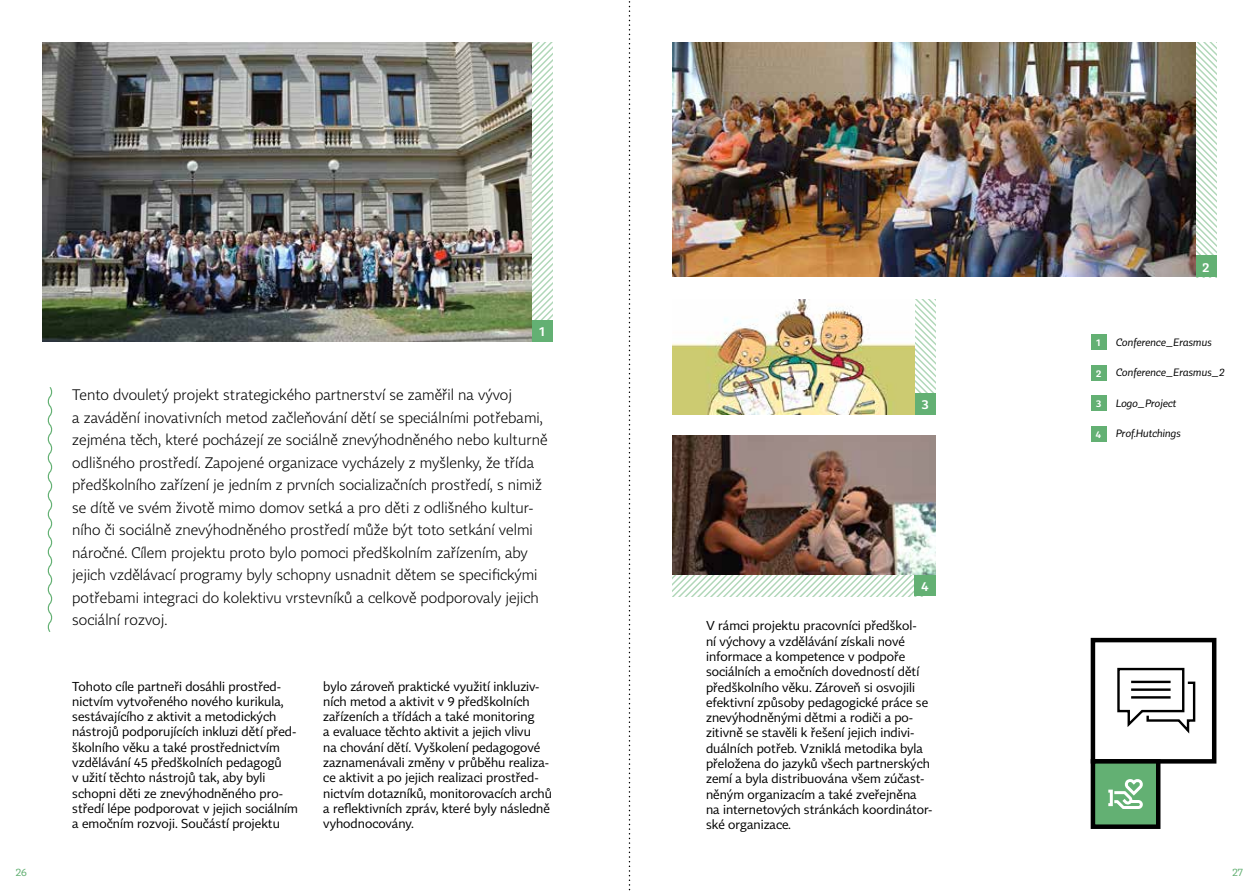
<style>
.page{position:relative;width:1259px;height:893px;background:#fff}
.page>*{position:absolute;margin:0;border:0;box-sizing:border-box;transform-origin:0 0}
.t1{font:300 15px/22.5px "Tabac Sans";color:#000}
.t2{font:12.75px/15.3px "Tabac Sans";color:#000}
.t3{font:600 12.75px "Tabac Sans";color:#fff}
.t4{font:italic 10.5px "Tabac Sans";color:#000}
.t5{font:10.5px "Tabac Sans";color:#63b073}
.t6{font:600 9.6px "Tabac Sans";color:#fff}
</style>
<div class="page">
<svg style="left:1195px;top:43px;width:21px;height:213px"></svg>
<svg style="left:914px;top:299px;width:21px;height:94px"></svg>
<svg style="left:672px;top:575px;width:242px;height:21px"></svg>
<svg style="left:531px;top:43px;width:22px;height:277px"></svg>
<div style="left:531px;top:320px;width:22px;height:22px;background:#63b073"></div>
<div style="left:1195px;top:256px;width:21px;height:21px;background:#63b073"></div>
<div style="left:914px;top:393px;width:21px;height:21px;background:#63b073"></div>
<div style="left:914px;top:575px;width:21px;height:21px;background:#63b073"></div>
<img style="left:672px;top:43px;width:523px;height:234px">
<img style="left:672px;top:299px;width:242px;height:115px">
<img style="left:672px;top:435px;width:263px;height:140px">
<img style="left:43px;top:43px;width:488px;height:299px">
<svg style="left:47px;top:387px;width:6px;height:245px"></svg>
<div style="left:1090px;top:334px;width:16px;height:16px;background:#63b073"></div>
<div style="left:1090px;top:365px;width:16px;height:16px;background:#63b073"></div>
<div style="left:1090px;top:395px;width:16px;height:16px;background:#63b073"></div>
<div style="left:1090px;top:426px;width:16px;height:16px;background:#63b073"></div>
<div style="left:1090px;top:638px;width:126px;height:126px;background:#fff;border:4px solid #000"></div>
<div style="left:1090px;top:759px;width:70px;height:70px;background:#63b073;border:4px solid #000"></div>
<svg style="left:1108px;top:779px;width:35px;height:30px"></svg>
<svg style="left:1117px;top:667px;width:79px;height:67px"></svg>
<svg style="left:629px;top:1px;width:1px;height:890px"></svg>
<p class="t3" style="left:539px;top:324px;width:7px">1</p>
<p class="t1" style="left:72px;top:384px;width:477px">Tento dvouletý projekt strategického partnerství se zaměřil na vývoj<br>a zavádění inovativních metod začleňování dětí se speciálními potřebami, zejména těch, které pocházejí ze sociálně znevýhodněného nebo kulturně odlišného prostředí. Zapojené organizace vycházely z myšlenky, že třída předškolního zařízení je jedním z prvních socializačních prostředí, s nimiž se dítě ve svém životě mimo domov setká a pro děti z odlišného kultur&shy;ního či sociálně znevýhodněného prostředí může být toto setkání velmi náročné. Cílem projektu proto bylo pomoci předškolním zařízením, aby jejich vzdělávací programy byly schopny usnadnit dětem se specifickými potřebami integraci do kolektivu vrstevníků a celkově podporovaly jejich sociální rozvoj.</p>
<p class="t2" style="left:72px;top:678px;width:227px">Tohoto cíle partneři dosáhli prostřed&shy;nictvím vytvořeného nového kurikula, sestávajícího z aktivit a metodických nástrojů podporujících inkluzi dětí před&shy;školního věku a také prostřednictvím vzdělávání 45 předškolních pedagogů<br>v užití těchto nástrojů tak, aby byli schopni děti ze znevýhodněného pro&shy;středí lépe podporovat v jejich sociálním a emočním rozvoji. Součástí projektu</p>
<p class="t2" style="left:323px;top:678px;width:230px">bylo zároveň praktické využití inkluziv&shy;ních metod a aktivit v 9 předškolních zařízeních a třídách a také monitoring<br>a evaluace těchto aktivit a jejich vlivu<br>na chování dětí. Vyškolení pedagogové zaznamenávali změny v průběhu realiza&shy;ce aktivit a po jejich realizaci prostřed&shy;nictvím dotazníků, monitorovacích archů a reflektivních zpráv, které byly následně vyhodnocovány.</p>
<p class="t3" style="left:921px;top:396px;width:8px">3</p>
<p class="t3" style="left:921px;top:578px;width:9px">4</p>
<p class="t2" style="left:706px;top:618px;width:228px">V rámci projektu pracovníci předškol-<br>ní výchovy a vzdělávání získali nové informace a kompetence v podpoře sociálních a emočních dovedností dětí předškolního věku. Zároveň si osvojili efektivní způsoby pedagogické práce se znevýhodněnými dětmi a rodiči a po&shy;zitivně se stavěli k řešení jejich indivi&shy;duálních potřeb. Vzniklá metodika byla přeložena do jazyků všech partnerských zemí a byla distribuována všem zúčast&shy;něným organizacím a také zveřejněna na internetových stránkách koordinátor&shy;ské organizace.</p>
<p class="t3" style="left:1202px;top:259px;width:8px">2</p>
<p class="t6" style="left:1096px;top:337px;width:5px">1</p>
<p class="t4" style="left:1116px;top:335px;width:97px">Conference_Erasmus</p>
<p class="t6" style="left:1096px;top:367px;width:7px">2</p>
<p class="t4" style="left:1116px;top:366px;width:110px">Conference_Erasmus_2</p>
<p class="t6" style="left:1096px;top:398px;width:7px">3</p>
<p class="t4" style="left:1116px;top:397px;width:62px">Logo_Project</p>
<p class="t6" style="left:1096px;top:428px;width:7px">4</p>
<p class="t4" style="left:1116px;top:427px;width:66px">Prof.Hutchings</p>
<p class="t5" style="left:16px;top:866px;width:13px">26</p>
<p class="t5" style="left:1232px;top:866px;width:12px">27</p>
</div>
